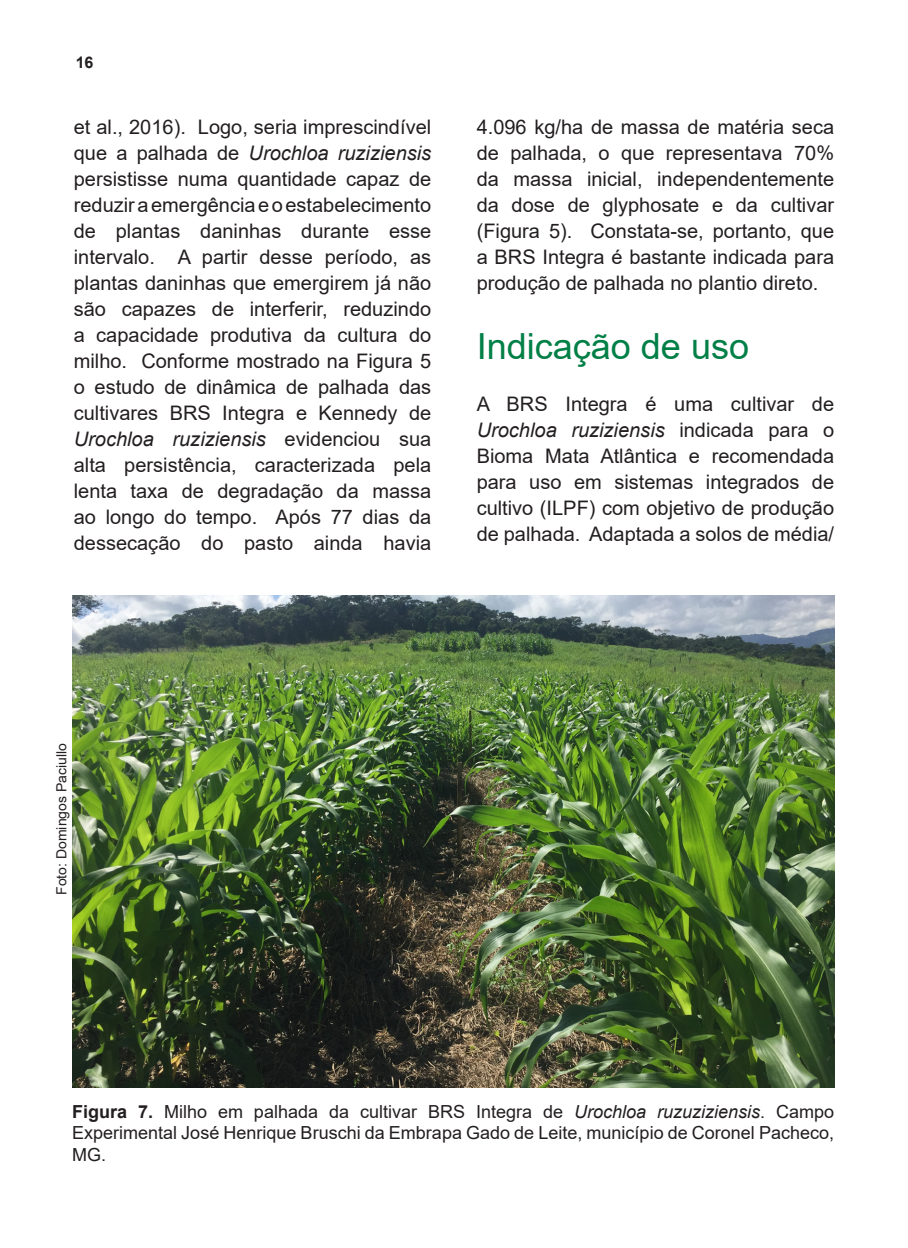
<style>
.page{position:relative;width:908px;height:1248px;background:#fff}
.page>*{position:absolute;margin:0;border:0;box-sizing:border-box;transform-origin:0 0}
.Corpo_de_texto_1{font:36px "Arial";color:#007f46}
.Corpo_de_texto_1-2{font:20px/26px "Arial";color:#231f20;text-align:justify}
.FIGURA_LEGENDA{font:18px/21.6px "Arial";color:#231f20;text-align:justify}
.t1{font:700 16px "Arial";color:#231f20}
.CREDITO_FOTO{font:14px "Arial";color:#231f20}
.s1{font-style:italic}
.s2{font-weight:700}
</style>
<div class="page">
<img style="left:72px;top:595px;width:761px;height:492px">
<p class="t1" style="left:76px;top:51px;width:19px">16</p>
<p class="Corpo_de_texto_1-2" style="left:74px;top:113px;width:359px">et al., 2016). Logo, seria imprescindível que a palhada de <span class="s1">Urochloa ruziziensis </span>persistisse numa quantidade capaz de reduzir a emergência e o estabelecimento de plantas daninhas durante esse intervalo. A partir desse período, as plantas daninhas que emergirem já não são capazes de interferir, reduzindo a capacidade produtiva da cultura do milho. Conforme mostrado na Figura 5 o estudo de dinâmica de palhada das cultivares BRS Integra e Kennedy de <span class="s1">Urochloa ruziziensis</span> evidenciou sua alta persistência, caracterizada pela lenta taxa de degradação da massa ao longo do tempo. Após 77 dias da dessecação do pasto ainda havia</p>
<p class="Corpo_de_texto_1-2" style="left:476px;top:113px;width:359px">4.096 kg/ha de massa de matéria seca de palhada, o que representava 70% da massa inicial, independentemente da dose de glyphosate e da cultivar (Figura 5). Constata-se, portanto, que a BRS Integra é bastante indicada para produção de palhada no plantio direto.</p>
<p class="Corpo_de_texto_1" style="left:476px;top:321px;width:274px">Indicação de uso</p>
<p class="Corpo_de_texto_1-2" style="left:476px;top:391px;width:359px">A BRS Integra é uma cultivar de <span class="s1">Urochloa ruziziensis</span> indicada para o Bioma Mata Atlântica e recomendada para uso em sistemas integrados de cultivo (ILPF) com objetivo de produção de palhada. Adaptada a solos de média/</p>
<p class="CREDITO_FOTO" style="left:52px;top:894px;width:153px;rotate:-90deg">Foto: Domingos Paciullo</p>
<p class="FIGURA_LEGENDA" style="left:72px;top:1100px;width:763px"><span class="s2">Figura 7.</span> Milho em palhada da cultivar BRS Integra de <span class="s1">Urochloa ruzuziziensis</span>. Campo Experimental José Henrique Bruschi da Embrapa Gado de Leite, município de Coronel Pacheco, MG.</p>
</div>
